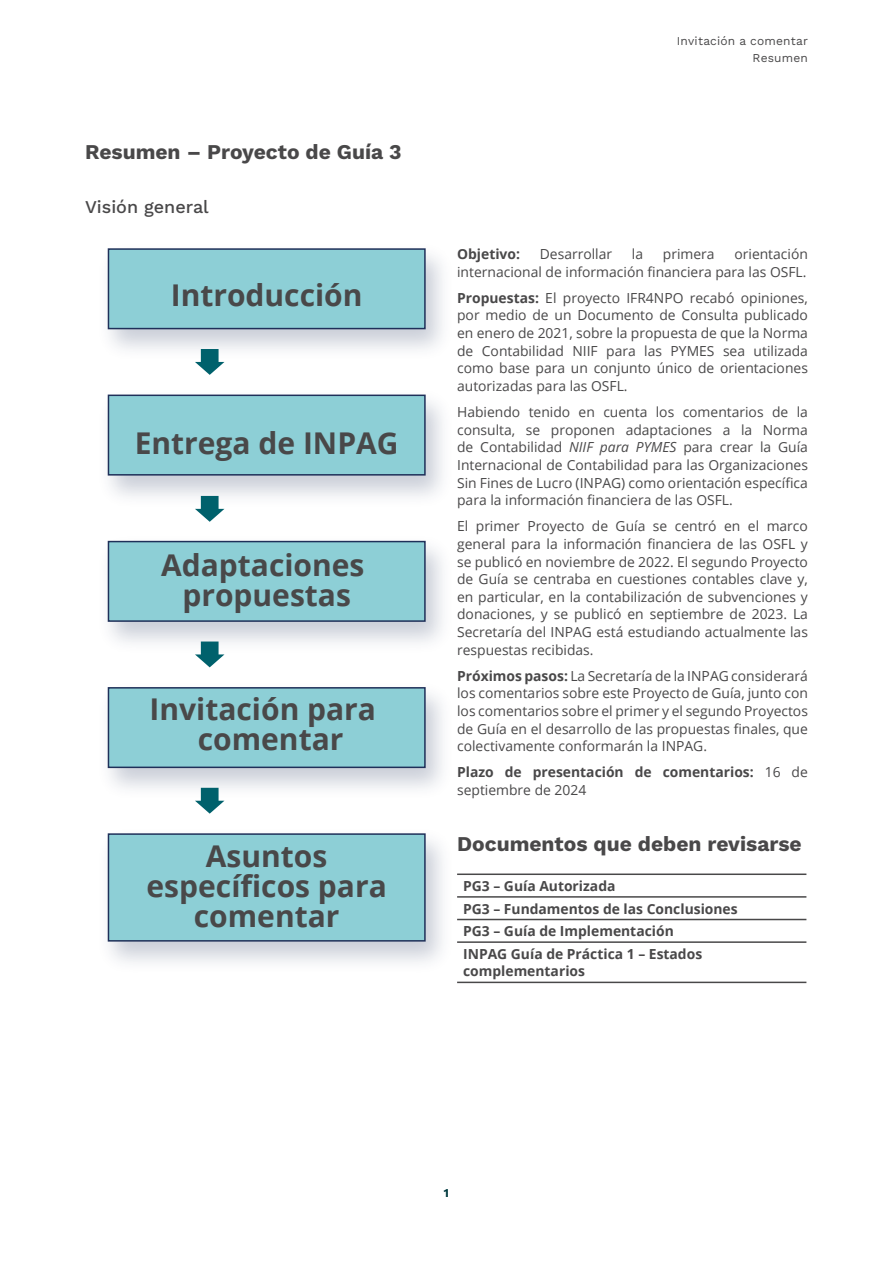
<style>
.page{position:relative;width:893px;height:1263px;background:#fff}
.page>*{position:absolute;margin:0;border:0;box-sizing:border-box;transform-origin:0 0}
.t1{font:700 30px/30px "Open Sans";color:#494849;text-align:center}
.Heading_2{font:21px "Work Sans";color:#494849}
.Heading_3{font:18px "Work Sans";color:#494849}
.Normal_no_ident{font:13.8px/17.7px "Open Sans";color:#494849;text-align:justify}
.Normal_no_ident-2{font:700 13.8px/17.7px "Open Sans";color:#494849}
.Normal_no_ident_left_aligned{font:700 13.8px/17.7px "Open Sans";color:#494849}
.t2{font:12px/16.5px "Work Sans";letter-spacing:.015em;color:#494849;text-align:right}
.t3{font:12px "Work Sans";color:#003a3f}
.s1{font-weight:700}
.s2{font-style:italic}
.s3{font-weight:400}
</style>
<div class="page">
<div style="left:108px;top:249px;width:317px;height:80px;background:#8dcfd6"></div>
<div style="left:108px;top:248px;width:318px;height:81px;border:2px solid #1f3059"></div>
<div style="left:108px;top:395px;width:317px;height:80px;background:#8dcfd6"></div>
<div style="left:108px;top:395px;width:318px;height:81px;border:2px solid #1f3059"></div>
<div style="left:108px;top:542px;width:317px;height:79px;background:#8dcfd6"></div>
<div style="left:108px;top:541px;width:318px;height:81px;border:2px solid #1f3059"></div>
<div style="left:108px;top:688px;width:317px;height:79px;background:#8dcfd6"></div>
<div style="left:108px;top:687px;width:318px;height:81px;border:2px solid #1f3059"></div>
<svg style="left:195px;top:349px;width:29px;height:26px"></svg>
<svg style="left:195px;top:496px;width:29px;height:26px"></svg>
<svg style="left:195px;top:641px;width:29px;height:26px"></svg>
<img style="left:107px;top:833px;width:353px;height:130px">
<div style="left:108px;top:834px;width:317px;height:107px;background:#8dcfd6"></div>
<div style="left:108px;top:833px;width:318px;height:108px;border:2px solid #1f3059"></div>
<svg style="left:195px;top:788px;width:29px;height:26px"></svg>
<hr style="left:457px;top:873px;width:349px;height:2px;background:#494849">
<hr style="left:457px;top:896px;width:349px;height:2px;background:#494849">
<hr style="left:457px;top:919px;width:349px;height:1px;background:#494849">
<hr style="left:457px;top:941px;width:349px;height:2px;background:#494849">
<hr style="left:457px;top:982px;width:349px;height:1px;background:#494849">
<p class="Heading_2" style="left:85px;top:136px;width:318px">Resumen – Proyecto de Guía 3</p>
<p class="Heading_3" style="left:85px;top:193px;width:125px">Visión general</p>
<p class="t1" style="left:171px;top:279px;width:193px">Introducción</p>
<p class="t1" style="left:135px;top:427px;width:265px">Entrega de INPAG</p>
<p class="t1" style="left:161px;top:549px;width:205px">Adaptaciones propuestas</p>
<p class="t1" style="left:150px;top:693px;width:228px">Invitación para comentar</p>
<p class="t1" style="left:147px;top:840px;width:242px">Asuntos específicos para comentar</p>
<p class="t2" style="left:677px;top:32px;width:132px">Invitación a comentar<br>Resumen</p>
<p class="Normal_no_ident" style="left:457px;top:245px;width:352px;text-align:right">orientación<br>internacional de información financiera para las OSFL.</p>
<p class="Normal_no_ident" style="left:457px;top:289px;width:352px"><span class="s1">Propuestas:</span> El proyecto IFR4NPO recabó opiniones, por medio de un Documento de Consulta publicado en enero de 2021, sobre la propuesta de que la Norma de Contabilidad NIIF para las PYMES sea utilizada como base para un conjunto único de orientaciones autorizadas para las OSFL.</p>
<p class="Normal_no_ident" style="left:457px;top:403px;width:352px">Habiendo tenido en cuenta los comentarios de la consulta, se proponen adaptaciones a la Norma de Contabilidad <span class="s2">NIIF para PYMES</span> para crear la Guía Internacional de Contabilidad para las Organizaciones Sin Fines de Lucro (INPAG) como orientación específica para la información financiera de las OSFL.</p>
<p class="Normal_no_ident" style="left:457px;top:517px;width:352px">El primer Proyecto de Guía se centró en el marco general para la información financiera de las OSFL y se publicó en noviembre de 2022. El segundo Proyecto de Guía se centraba en cuestiones contables clave y, en particular, en la contabilización de subvenciones y donaciones, y se publicó en septiembre de 2023. La Secretaría del INPAG está estudiando actualmente las respuestas recibidas.</p>
<p class="Normal_no_ident" style="left:457px;top:667px;width:352px"><span class="s1">Próximos pasos:</span> La Secretaría de la INPAG considerará los comentarios sobre este Proyecto de Guía, junto con los comentarios sobre el primer y el segundo Proyectos de Guía en el desarrollo de las propuestas finales, que colectivamente conformarán la INPAG.</p>
<p class="Normal_no_ident-2" style="left:457px;top:763px;width:352px">Plazo de presentación de comentarios: <span class="s3">16 de septiembre de 2024</span></p>
<p class="Normal_no_ident-2" style="left:457px;top:245px;width:64px">Objetivo:</p>
<p class="Normal_no_ident" style="left:540px;top:245px;width:74px">Desarrollar</p>
<p class="Normal_no_ident" style="left:632px;top:245px;width:13px">la</p>
<p class="Normal_no_ident" style="left:663px;top:245px;width:53px">primera</p>
<p class="Heading_2" style="left:457px;top:827px;width:346px">Documentos que deben revisarse</p>
<p class="Normal_no_ident-2" style="left:463px;top:877px;width:154px">PG3 – Guía Autorizada</p>
<p class="Normal_no_ident-2" style="left:463px;top:899px;width:276px">PG3 – Fundamentos de las Conclusiones</p>
<p class="Normal_no_ident-2" style="left:463px;top:922px;width:212px">PG3 – Guía de Implementación</p>
<p class="Normal_no_ident_left_aligned" style="left:463px;top:944px;width:241px">INPAG Guía de Práctica 1 – Estados complementarios</p>
<p class="t3" style="left:444px;top:1184px;width:7px">1</p>
</div>
